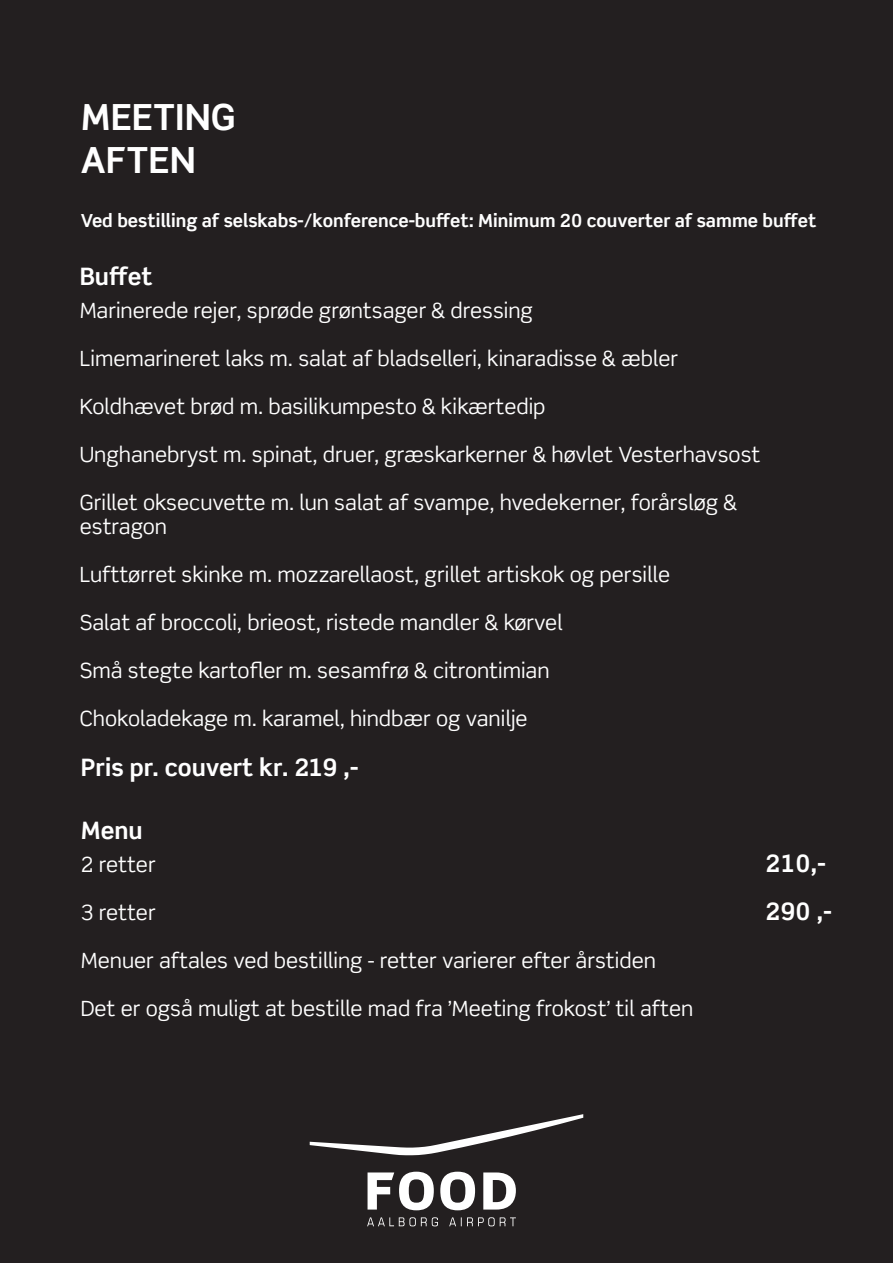
<style>
.page{position:relative;width:893px;height:1263px;background:#fff}
.page>*{position:absolute;margin:0;border:0;box-sizing:border-box;transform-origin:0 0}
.t1{font:700 36px "Scene Pro";color:#fff}
.t2{font:700 24px "Scene Pro";color:#fff}
.t3{font:21px/24px "Scene Pro";color:#fff}
.t4{font:700 18px "Scene Pro";color:#fff}
</style>
<div class="page">
<div style="left:1px;top:1px;width:891px;height:1261px;background:#231f20"></div>
<svg style="left:310px;top:1114px;width:273px;height:41px"></svg>
<svg style="left:367px;top:1217px;width:71px;height:9px"></svg>
<svg style="left:449px;top:1217px;width:67px;height:9px"></svg>
<svg style="left:368px;top:1172px;width:66px;height:38px"></svg>
<svg style="left:440px;top:1172px;width:35px;height:38px"></svg>
<svg style="left:483px;top:1172px;width:33px;height:37px"></svg>
<p class="t1" style="left:81px;top:95px;width:157px">MEETING</p>
<p class="t1" style="left:81px;top:138px;width:117px">AFTEN</p>
<p class="t4" style="left:81px;top:209px;width:737px">Ved bestilling af selskabs-/konference-buffet: Minimum 20 couverter af samme buffet</p>
<p class="t2" style="left:80px;top:261px;width:74px">Buffet</p>
<p class="t3" style="left:80px;top:298px;width:455px">Marinerede rejer, sprøde grøntsager &amp; dressing</p>
<p class="t3" style="left:80px;top:346px;width:600px">Limemarineret laks m. salat af bladselleri, kinaradisse &amp; æbler</p>
<p class="t3" style="left:80px;top:394px;width:467px">Koldhævet brød m. basilikumpesto &amp; kikærtedip</p>
<p class="t3" style="left:80px;top:442px;width:682px">Unghanebryst m. spinat, druer, græskarkerner &amp; høvlet Vesterhavsost</p>
<p class="t3" style="left:80px;top:490px;width:659px">Grillet oksecuvette m. lun salat af svampe, hvedekerner, forårsløg &amp; estragon</p>
<p class="t3" style="left:80px;top:562px;width:592px">Lufttørret skinke m. mozzarellaost, grillet artiskok og persille</p>
<p class="t3" style="left:80px;top:610px;width:484px">Salat af broccoli, brieost, ristede mandler &amp; kørvel</p>
<p class="t3" style="left:80px;top:658px;width:471px">Små stegte kartofler m. sesamfrø &amp; citrontimian</p>
<p class="t3" style="left:80px;top:706px;width:449px">Chokoladekage m. karamel, hindbær og vanilje</p>
<p class="t2" style="left:81px;top:752px;width:279px">Pris pr. couvert kr. 219 ,-</p>
<p class="t2" style="left:81px;top:815px;width:63px">Menu</p>
<p class="t3" style="left:81px;top:852px;width:76px">2 retter</p>
<p class="t3" style="left:81px;top:900px;width:76px">3 retter</p>
<p class="t3" style="left:81px;top:948px;width:577px">Menuer aftales ved bestilling - retter varierer efter årstiden</p>
<p class="t3" style="left:81px;top:996px;width:614px">Det er også muligt at bestille mad fra ’Meeting frokost’ til aften</p>
<p class="t2" style="left:765px;top:849px;width:62px">210,-</p>
<p class="t2" style="left:765px;top:897px;width:68px">290 ,-</p>
</div>
